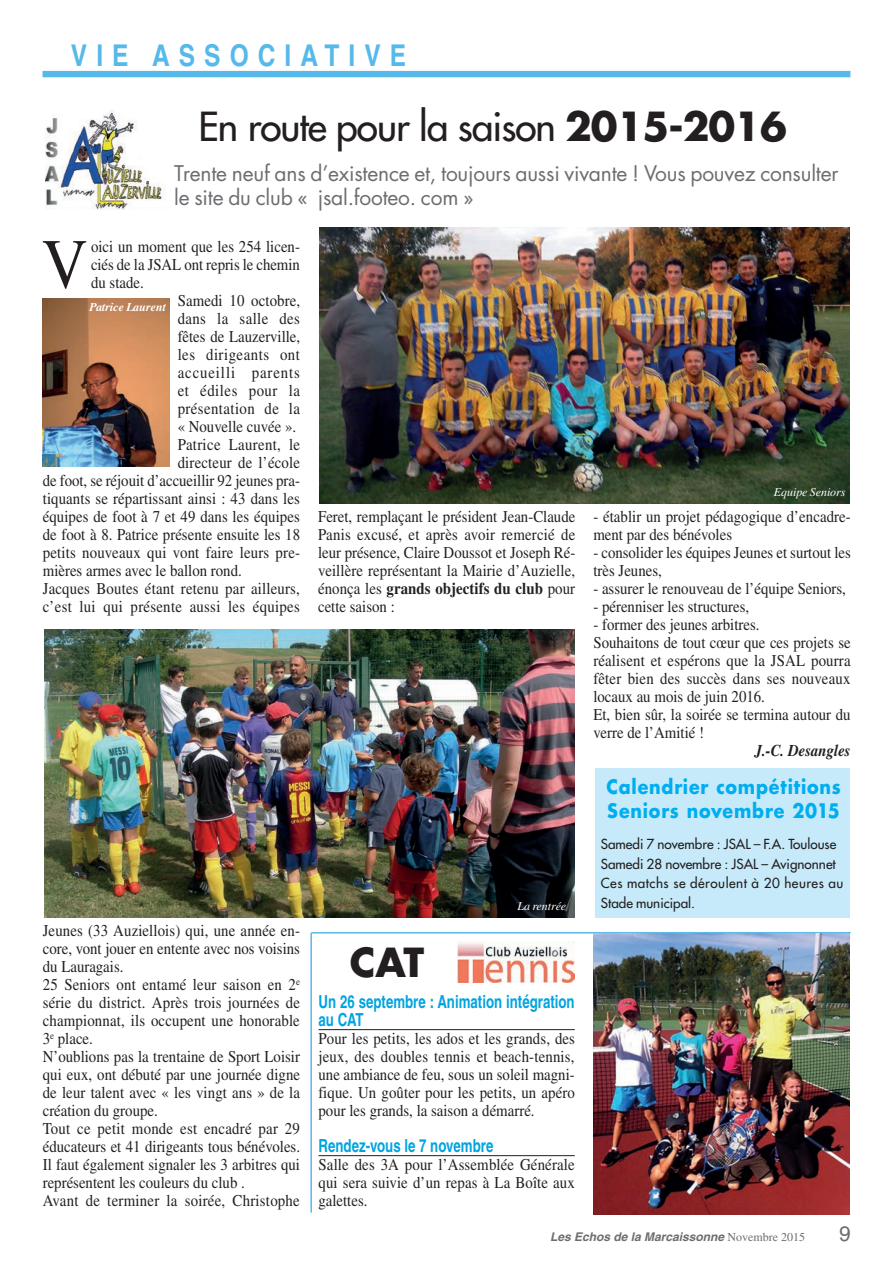
<style>
.page{position:relative;width:893px;height:1263px;background:#fff}
.page>*{position:absolute;margin:0;border:0;box-sizing:border-box;transform-origin:0 0}
.t1{font:70.95px "Times";color:#231f20;scale:.9 1}
.t2{font:39px "Futura";letter-spacing:-.025em;color:#231f20}
.t3{font:700 39px "Futura";color:#231f20}
.t4{font:700 condensed 30px "Helvetica";letter-spacing:.3em;color:#56b9e9}
.t5{font:21px/24px "Futura";letter-spacing:-.01em;color:#6c6d70}
.t6{font:21px "Helvetica";color:#6c6d70}
.t7{font:700 19.5px/24px "Futura";letter-spacing:.045em;color:#00aeef;scale:.9 1}
.t8{font:700 condensed 18px/18px "Helvetica";color:#00a4e0;scale:.9 1}
.t9{font:16.5px/18px "Times";letter-spacing:.005em;color:#231f20;scale:.9 1}
.t10{font:16.5px "Times";letter-spacing:.035em;color:#231f20;scale:.9 1}
.t11{font:16.5px "Times";letter-spacing:.06em;color:#231f20;scale:.9 1}
.t12{font:16.5px "Times";letter-spacing:.03em;color:#231f20;scale:.9 1}
.t13{font:16.5px "Times";letter-spacing:.025em;color:#231f20;scale:.9 1}
.t14{font:italic 700 16.5px "Times";color:#231f20;scale:.9 1}
.t15{font:13.5px/19.5px "Futura";color:#231f20}
.t16{font:italic 700 12px "Helvetica";color:#6c6d70}
.t17{font:italic 12px "Times";letter-spacing:-.005em;color:#fff}
.t18{font:italic 700 12px "Times";letter-spacing:-.005em;color:#fff}
.s1{font-weight:700}
.s2{font-family:"Times";font-weight:400;font-style:normal}
</style>
<div class="page">
<div style="left:43px;top:71px;width:807px;height:6px;background:#56b9e9"></div>
<hr style="left:310px;top:933px;width:2px;height:280px;background:#56b9e9">
<div style="left:595px;top:768px;width:255px;height:150px;background:#c6eafa"></div>
<img style="left:45px;top:111px;width:119px;height:98px">
<img style="left:319px;top:228px;width:531px;height:275px">
<img style="left:45px;top:630px;width:530px;height:287px">
<hr style="left:311px;top:932px;width:540px;height:1px;background:#56b9e9">
<img style="left:43px;top:299px;width:126px;height:168px">
<hr style="left:319px;top:1029px;width:256px;height:1px;background:#231f20">
<hr style="left:319px;top:1155px;width:256px;height:1px;background:#231f20">
<img style="left:593px;top:933px;width:257px;height:281px">
<img style="left:457px;top:941px;width:117px;height:41px">
<h3 class="t4" style="left:71px;top:37px;width:337px">VIE ASSOCIATIVE</h3>
<h2 class="t2" style="left:199px;top:101px;width:590px">En route pour la saison <span class="s1">2015-2016</span></h2>
<p class="t5" style="left:174px;top:162px;width:666px">Trente neuf ans d’existence et, toujours aussi vivante ! Vous pouvez consulter le site du club « jsal.footeo. com »</p>
<h1 class="t1" style="left:42px;top:224px;width:53px">V</h1>
<p class="t9" style="left:91px;top:237px;width:234px">oici un moment que les 254 licen-</p>
<p class="t9" style="left:91px;top:255px;width:234px">ciés de la JSAL ont repris le chemin</p>
<p class="t9" style="left:91px;top:273px;width:60px">du stade.</p>
<p class="t9" style="left:178px;top:291px;width:138px">Samedi 10 octobre,</p>
<p class="t13" style="left:178px;top:309px;width:137px">dans la salle des</p>
<p class="t9" style="left:178px;top:327px;width:138px">fêtes de Lauzerville,</p>
<p class="t10" style="left:178px;top:345px;width:137px">les dirigeants ont</p>
<p class="t11" style="left:178px;top:363px;width:137px">accueilli parents</p>
<p class="t10" style="left:178px;top:381px;width:137px">et édiles pour la</p>
<p class="t12" style="left:178px;top:399px;width:137px">présentation de la</p>
<p class="t9" style="left:178px;top:417px;width:133px">« Nouvelle cuvée ».</p>
<p class="t9" style="left:178px;top:435px;width:138px">Patrice Laurent, le</p>
<p class="t9" style="left:178px;top:453px;width:138px">directeur de l’école</p>
<p class="t9" style="left:43px;top:471px;width:287px">de foot, se réjouit d’accueillir 92 jeunes pra-</p>
<p class="t9" style="left:43px;top:489px;width:287px">tiquants se répartissant ainsi : 43 dans les</p>
<p class="t9" style="left:43px;top:507px;width:287px">équipes de foot à 7 et 49 dans les équipes</p>
<p class="t9" style="left:43px;top:525px;width:287px">de foot à 8. Patrice présente ensuite les 18</p>
<p class="t9" style="left:43px;top:543px;width:287px">petits nouveaux qui vont faire leurs pre-</p>
<p class="t9" style="left:43px;top:561px;width:223px">mières armes avec le ballon rond.</p>
<p class="t9" style="left:43px;top:579px;width:287px">Jacques Boutes étant retenu par ailleurs,</p>
<p class="t9" style="left:43px;top:597px;width:287px">c’est lui qui présente aussi les équipes</p>
<p class="t18" style="left:90px;top:300px;width:78px">Patrice Laurent</p>
<p class="t9" style="left:43px;top:921px;width:287px">Jeunes (33 Auziellois) qui, une année en&shy;core, vont jouer en entente avec nos voisins du Lauragais.<br>25 Seniors ont entamé leur saison en 2<sup>e </sup>série du district. Après trois journées de championnat, ils occupent une honorable 3<sup>e</sup> place.<br>N’oublions pas la trentaine de Sport Loisir qui eux, ont débuté par une journée digne de leur talent avec « les vingt ans » de la création du groupe.<br>Tout ce petit monde est encadré par 29 éducateurs et 41 dirigeants tous bénévoles.<br>Il faut également signaler les 3 arbitres qui représentent les couleurs du club .<br>Avant de terminer la soirée, Christophe</p>
<p class="t17" style="left:774px;top:485px;width:73px">Equipe Seniors</p>
<p class="t9" style="left:318px;top:507px;width:287px;text-align:justify">Feret, remplaçant le président Jean-Claude Panis excusé, et après avoir remercié de leur présence, Claire Doussot et Joseph Ré&shy;veillère représentant la Mairie d’Auzielle, énonça les <span class="s1">grands objectifs du club</span> pour cette saison :</p>
<p class="t9" style="left:593px;top:507px;width:287px">- établir un projet pédagogique d’encadre&shy;ment par des bénévoles</p>
<p class="t9" style="left:593px;top:543px;width:288px">- consolider les équipes Jeunes et surtout les très Jeunes,</p>
<p class="t9" style="left:593px;top:579px;width:282px">- assurer le renouveau de l’équipe Seniors,</p>
<p class="t9" style="left:593px;top:597px;width:175px">- pérenniser les structures,</p>
<p class="t9" style="left:593px;top:615px;width:287px">- former des jeunes arbitres.<br>Souhaitons de tout cœur que ces projets se réalisent et espérons que la JSAL pourra fêter bien des succès dans ses nouveaux locaux au mois de juin 2016.<br>Et, bien sûr, la soirée se termina autour du verre de l’Amitié !</p>
<p class="t14" style="left:755px;top:741px;width:108px">J.-C. Desangles</p>
<h2 class="t3" style="left:350px;top:937px;width:76px">CAT</h2>
<p class="t17" style="left:517px;top:900px;width:50px">La rentrée</p>
<p class="t8" style="left:319px;top:992px;width:286px">Un 26 septembre : Animation intégration au CAT</p>
<p class="t9" style="left:319px;top:1029px;width:286px;text-align:justify">Pour les petits, les ados et les grands, des jeux, des doubles tennis et beach-tennis, une ambiance de feu, sous un soleil magni&shy;fique. Un goûter pour les petits, un apéro pour les grands, la saison a démarré.</p>
<p class="t8" style="left:319px;top:1136px;width:196px">Rendez-vous le 7 novembre</p>
<p class="t9" style="left:319px;top:1155px;width:286px;text-align:justify">Salle des 3A pour l’Assemblée Générale qui sera suivie d’un repas à La Boîte aux galettes.</p>
<p class="t7" style="left:606px;top:775px;width:262px">Calendrier compétitions<br>Seniors novembre 2015</p>
<p class="t15" style="left:601px;top:834px;width:244px">Samedi 7 novembre : JSAL – F.A. Toulouse<br>Samedi 28 novembre : JSAL – Avignonnet<br>Ces matchs se déroulent à 20 heures au<br>Stade municipal.</p>
<p class="t16" style="left:550px;top:1229px;width:257px">Les Echos de la Marcaissonne <span class="s2">Novembre 2015</span></p>
<p class="t6" style="left:839px;top:1221px;width:13px">9</p>
</div>
